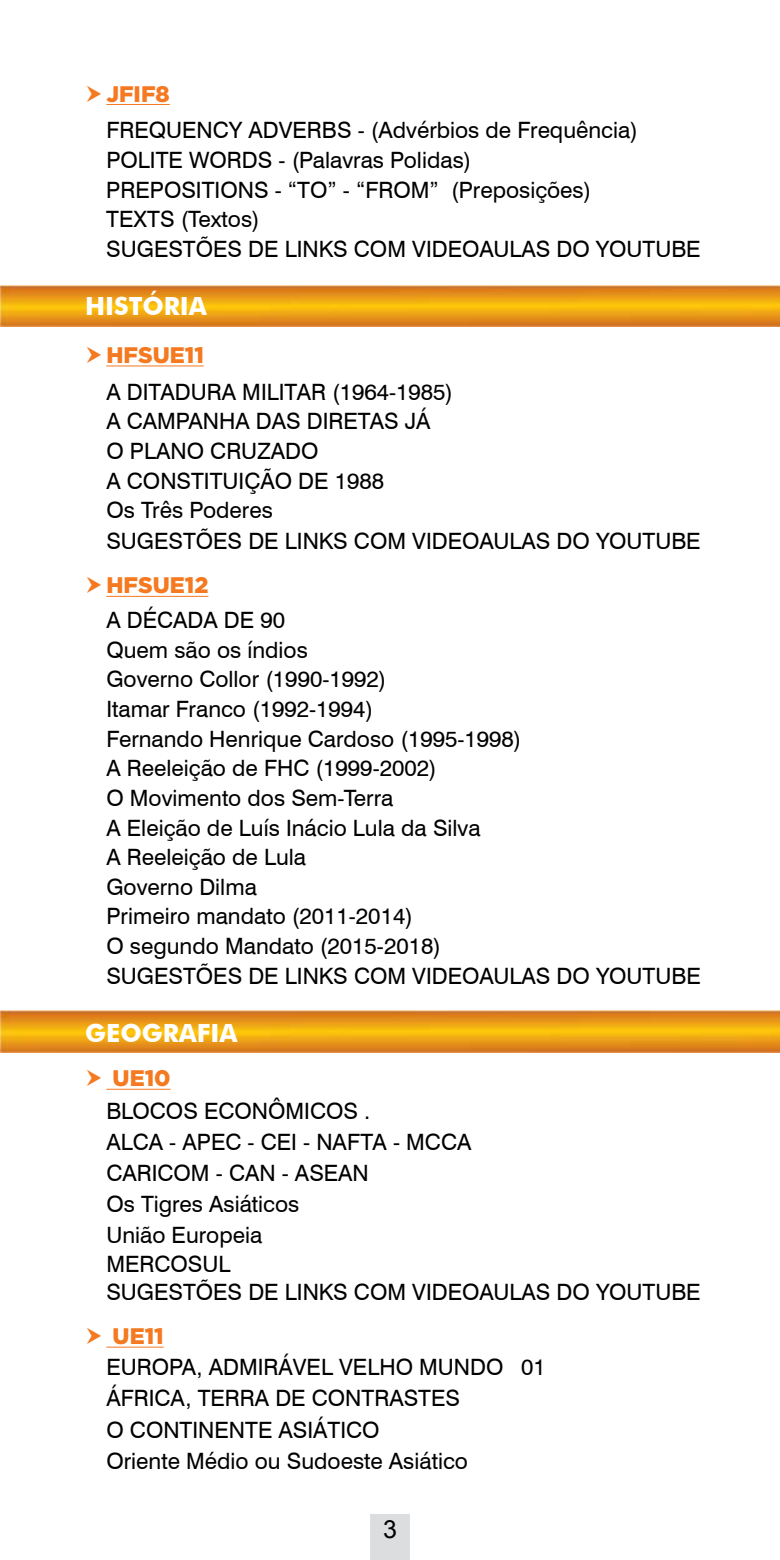
<style>
.page{position:relative;width:780px;height:1560px;background:#fff}
.page>*{position:absolute;margin:0;border:0;box-sizing:border-box;transform-origin:0 0}
.t1{font:700 25px "Futura BT";color:#fff}
.t2{font:25px "Arial";color:#000}
.t3{font:22.5px/29.8px "Swiss 721 BT";color:#000}
.t4{font:900 22.5px "Gotham";color:#f47920}
</style>
<div class="page">
<div style="left:370px;top:1514px;width:40px;height:45px;background:#dcddde"></div>
<img style="left:0;top:1010px;width:780px;height:42px">
<img style="left:0;top:285px;width:780px;height:42px">
<hr style="left:106px;top:104px;width:64px;height:1px;background:#f47920">
<hr style="left:106px;top:365px;width:98px;height:1px;background:#f47920">
<hr style="left:106px;top:596px;width:102px;height:1px;background:#f47920">
<hr style="left:106px;top:1088px;width:65px;height:1px;background:#f47920">
<hr style="left:106px;top:1346px;width:58px;height:1px;background:#f47920">
<p class="t4" style="left:106px;top:80px;width:65px">JFIF8</p>
<p class="t3" style="left:106px;top:114px;width:595px">FREQUENCY ADVERBS - (Advérbios de Frequência)<br>POLITE WORDS - (Palavras Polidas)<br>PREPOSITIONS - “TO” - “FROM” (Preposições)<br>TEXTS (Textos)<br>SUGESTÕES DE LINKS COM VIDEOAULAS DO YOUTUBE</p>
<p class="t1" style="left:85px;top:291px;width:123px">HISTÓRIA</p>
<p class="t4" style="left:106px;top:342px;width:99px">HFSUE11</p>
<p class="t3" style="left:106px;top:376px;width:595px">A DITADURA MILITAR (1964-1985)<br>A CAMPANHA DAS DIRETAS JÁ<br>O PLANO CRUZADO<br>A CONSTITUIÇÃO DE 1988<br>Os Três Poderes<br>SUGESTÕES DE LINKS COM VIDEOAULAS DO YOUTUBE</p>
<p class="t4" style="left:106px;top:572px;width:103px">HFSUE12</p>
<p class="t3" style="left:106px;top:604px;width:595px">A DÉCADA DE 90<br>Quem são os índios<br>Governo Collor (1990-1992)<br>Itamar Franco (1992-1994)<br>Fernando Henrique Cardoso (1995-1998)<br>A Reeleição de FHC (1999-2002)<br>O Movimento dos Sem-Terra<br>A Eleição de Luís Inácio Lula da Silva<br>A Reeleição de Lula<br>Governo Dilma<br>Primeiro mandato (2011-2014)<br>O segundo Mandato (2015-2018)<br>SUGESTÕES DE LINKS COM VIDEOAULAS DO YOUTUBE</p>
<p class="t1" style="left:85px;top:1017px;width:154px">GEOGRAFIA</p>
<p class="t4" style="left:113px;top:1065px;width:59px">UE10</p>
<p class="t3" style="left:106px;top:1094px;width:366px;line-height:30.8px">BLOCOS ECONÔMICOS .<br>ALCA - APEC - CEI - NAFTA - MCCA<br>CARICOM - CAN - ASEAN<br>Os Tigres Asiáticos<br>União Europeia<br>MERCOSUL</p>
<p class="t3" style="left:106px;top:1275px;width:595px">SUGESTÕES DE LINKS COM VIDEOAULAS DO YOUTUBE</p>
<p class="t4" style="left:113px;top:1322px;width:53px">UE11</p>
<p class="t3" style="left:106px;top:1350px;width:441px;line-height:31.5px">EUROPA, ADMIRÁVEL VELHO MUNDO 01<br>ÁFRICA, TERRA DE CONTRASTES<br>O CONTINENTE ASIÁTICO<br>Oriente Médio ou Sudoeste Asiático</p>
<p class="t2" style="left:383px;top:1515px;width:15px">3</p>
</div>
